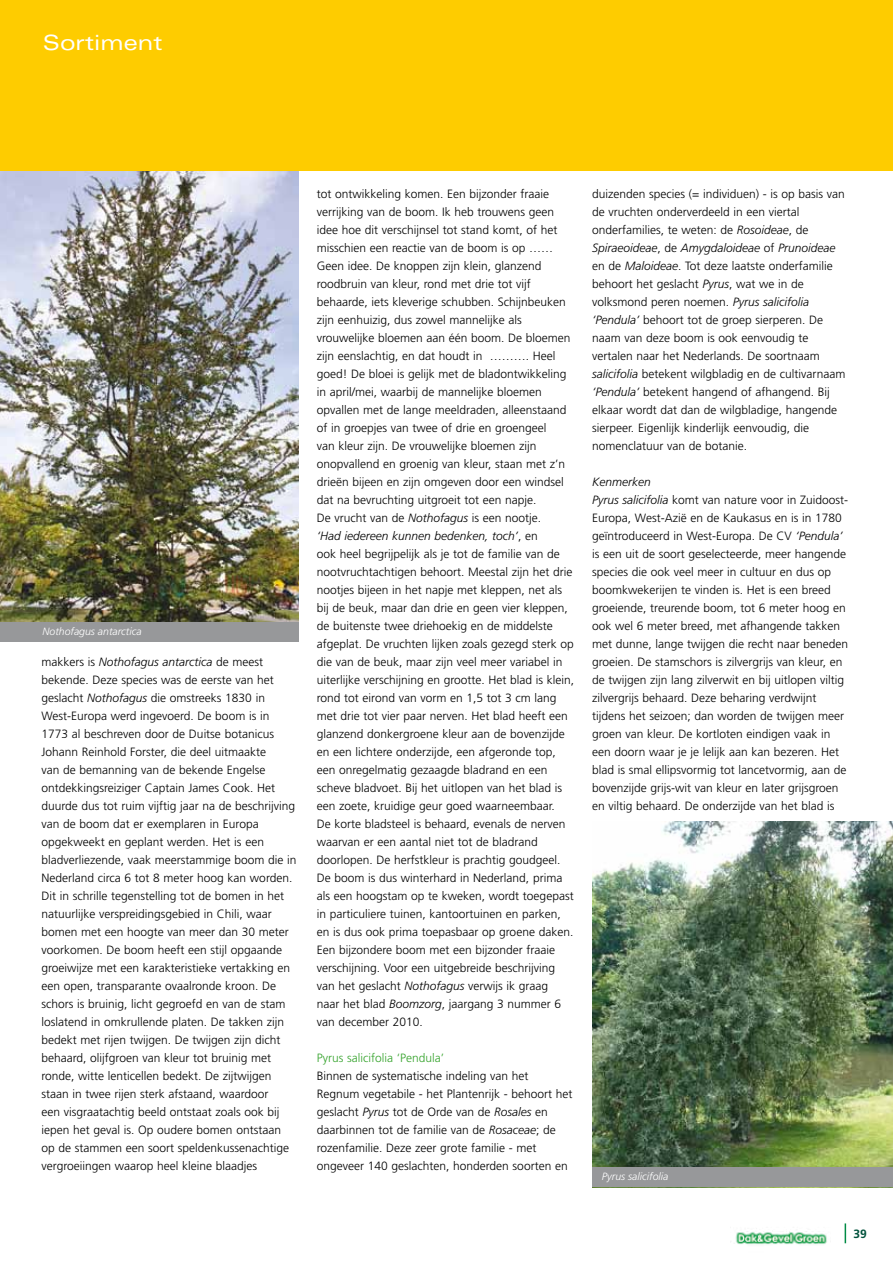
<style>
.page{position:relative;width:893px;height:1263px;background:#fff}
.page>*{position:absolute;margin:0;border:0;box-sizing:border-box;transform-origin:0 0}
.t1{font:expanded 21px "Univers";color:#fff}
.t2{font:300 12px/18px "Frutiger";color:#000}
.t3{font:300 12px "Frutiger";color:#35a32c}
.t4{font:700 12px "Frutiger";color:#00523c}
.t5{font:italic 300 10.5px "Frutiger";color:#fff}
.s1{font-style:italic}
</style>
<div class="page">
<svg style="left:845px;top:1223px;width:1px;height:20px"></svg>
<img style="left:735px;top:1231px;width:92px;height:14px">
<img style="left:0;top:170px;width:299px;height:452px">
<div style="left:0;top:0;width:893px;height:170px;background:#fecc00"></div>
<div style="left:0;top:622px;width:299px;height:19px;background:#97989a"></div>
<img style="left:592px;top:821px;width:301px;height:366px">
<div style="left:592px;top:1167px;width:301px;height:19px;background:#97989a"></div>
<h1 class="t1" style="left:43px;top:30px;width:121px">Sortiment</h1>
<p class="t5" style="left:43px;top:625px;width:101px">Nothofagus antarctica</p>
<p class="t2" style="left:41px;top:653px;width:257px">makkers is <span class="s1">Nothofagus antarctica</span> de meest bekende. Deze species was de eerste van het geslacht <span class="s1">Nothofagus</span> die omstreeks 1830 in West-Europa werd ingevoerd. De boom is in 1773 al beschreven door de Duitse botanicus Johann Reinhold Forster, die deel uitmaakte<br>van de bemanning van de bekende Engelse ontdekkingsreiziger Captain James Cook. Het duurde dus tot ruim vijftig jaar na de beschrijving van de boom dat er exemplaren in Europa opgekweekt en geplant werden. Het is een bladverliezende, vaak meerstammige boom die in Nederland circa 6 tot 8 meter hoog kan worden.<br>Dit in schrille tegenstelling tot de bomen in het natuurlijke verspreidingsgebied in Chili, waar bomen met een hoogte van meer dan 30 meter voorkomen. De boom heeft een stijl opgaande groeiwijze met een karakteristieke vertakking en een open, transparante ovaalronde kroon. De schors is bruinig, licht gegroefd en van de stam loslatend in omkrullende platen. De takken zijn bedekt met rijen twijgen. De twijgen zijn dicht behaard, olijfgroen van kleur tot bruinig met ronde, witte lenticellen bedekt. De zijtwijgen staan in twee rijen sterk afstaand, waardoor<br>een visgraatachtig beeld ontstaat zoals ook bij iepen het geval is. Op oudere bomen ontstaan op de stammen een soort speldenkussenachtige vergroeiingen waarop heel kleine blaadjes</p>
<p class="t2" style="left:317px;top:185px;width:259px">tot ontwikkeling komen. Een bijzonder fraaie verrijking van de boom. Ik heb trouwens geen idee hoe dit verschijnsel tot stand komt, of het misschien een reactie van de boom is op …… Geen idee. De knoppen zijn klein, glanzend roodbruin van kleur, rond met drie tot vijf behaarde, iets kleverige schubben. Schijnbeuken zijn eenhuizig, dus zowel mannelijke als vrouwelijke bloemen aan één boom. De bloemen zijn eenslachtig, en dat houdt in ………. Heel goed! De bloei is gelijk met de bladontwikkeling in april/mei, waarbij de mannelijke bloemen opvallen met de lange meeldraden, alleenstaand of in groepjes van twee of drie en groengeel<br>van kleur zijn. De vrouwelijke bloemen zijn onopvallend en groenig van kleur, staan met z’n drieën bijeen en zijn omgeven door een windsel dat na bevruchting uitgroeit tot een napje.<br>De vrucht van de <span class="s1">Nothofagus</span> is een nootje.<br><span class="s1">‘Had iedereen kunnen bedenken, toch’</span>, en<br>ook heel begrijpelijk als je tot de familie van de nootvruchtachtigen behoort. Meestal zijn het drie nootjes bijeen in het napje met kleppen, net als bij de beuk, maar dan drie en geen vier kleppen, de buitenste twee driehoekig en de middelste afgeplat. De vruchten lijken zoals gezegd sterk op die van de beuk, maar zijn veel meer variabel in uiterlijke verschijning en grootte. Het blad is klein, rond tot eirond van vorm en 1,5 tot 3 cm lang met drie tot vier paar nerven. Het blad heeft een glanzend donkergroene kleur aan de bovenzijde en een lichtere onderzijde, een afgeronde top, een onregelmatig gezaagde bladrand en een scheve bladvoet. Bij het uitlopen van het blad is een zoete, kruidige geur goed waarneembaar.<br>De korte bladsteel is behaard, evenals de nerven waarvan er een aantal niet tot de bladrand doorlopen. De herfstkleur is prachtig goudgeel.<br>De boom is dus winterhard in Nederland, prima als een hoogstam op te kweken, wordt toegepast in particuliere tuinen, kantoortuinen en parken, en is dus ook prima toepasbaar op groene daken.<br>Een bijzondere boom met een bijzonder fraaie verschijning. Voor een uitgebreide beschrijving van het geslacht <span class="s1">Nothofagus</span> verwijs ik graag<br>naar het blad <span class="s1">Boomzorg</span>, jaargang 3 nummer 6 van december 2010.</p>
<p class="t3" style="left:317px;top:1051px;width:129px">Pyrus salicifolia ‘Pendula’</p>
<p class="t2" style="left:317px;top:1067px;width:257px">Binnen de systematische indeling van het Regnum vegetabile - het Plantenrijk - behoort het geslacht <span class="s1">Pyrus</span> tot de Orde van de <span class="s1">Rosales</span> en daarbinnen tot de familie van de <span class="s1">Rosaceae</span>; de rozenfamilie. Deze zeer grote familie - met ongeveer 140 geslachten, honderden soorten en</p>
<p class="t2" style="left:592px;top:185px;width:255px">duizenden species (= individuen) - is op basis van de vruchten onderverdeeld in een viertal onderfamilies, te weten: de <span class="s1">Rosoideae</span>, de <span class="s1">Spiraeoideae</span>, de <span class="s1">Amygdaloideae</span> of <span class="s1">Prunoideae </span>en de <span class="s1">Maloideae</span>. Tot deze laatste onderfamilie behoort het geslacht <span class="s1">Pyrus</span>, wat we in de volksmond peren noemen. <span class="s1">Pyrus salicifolia ‘Pendula’</span> behoort tot de groep sierperen. De naam van deze boom is ook eenvoudig te vertalen naar het Nederlands. De soortnaam <span class="s1">salicifolia</span> betekent wilgbladig en de cultivarnaam <span class="s1">‘Pendula’</span> betekent hangend of afhangend. Bij elkaar wordt dat dan de wilgbladige, hangende sierpeer. Eigenlijk kinderlijk eenvoudig, die nomenclatuur van de botanie.</p>
<p class="t2" style="left:592px;top:473px;width:258px"><span class="s1">Kenmerken<br>Pyrus salicifolia</span> komt van nature voor in Zuidoost-Europa, West-Azië en de Kaukasus en is in 1780 geïntroduceerd in West-Europa. De CV <span class="s1">‘Pendula’ </span>is een uit de soort geselecteerde, meer hangende species die ook veel meer in cultuur en dus op boomkwekerijen te vinden is. Het is een breed groeiende, treurende boom, tot 6 meter hoog en ook wel 6 meter breed, met afhangende takken met dunne, lange twijgen die recht naar beneden groeien. De stamschors is zilvergrijs van kleur, en de twijgen zijn lang zilverwit en bij uitlopen viltig zilvergrijs behaard. Deze beharing verdwijnt tijdens het seizoen; dan worden de twijgen meer groen van kleur. De kortloten eindigen vaak in een doorn waar je je lelijk aan kan bezeren. Het blad is smal ellipsvormig tot lancetvormig, aan de bovenzijde grijs-wit van kleur en later grijsgroen en viltig behaard. De onderzijde van het blad is</p>
<p class="t5" style="left:602px;top:1170px;width:68px">Pyrus salicifolia</p>
<p class="t4" style="left:853px;top:1227px;width:15px">39</p>
</div>
